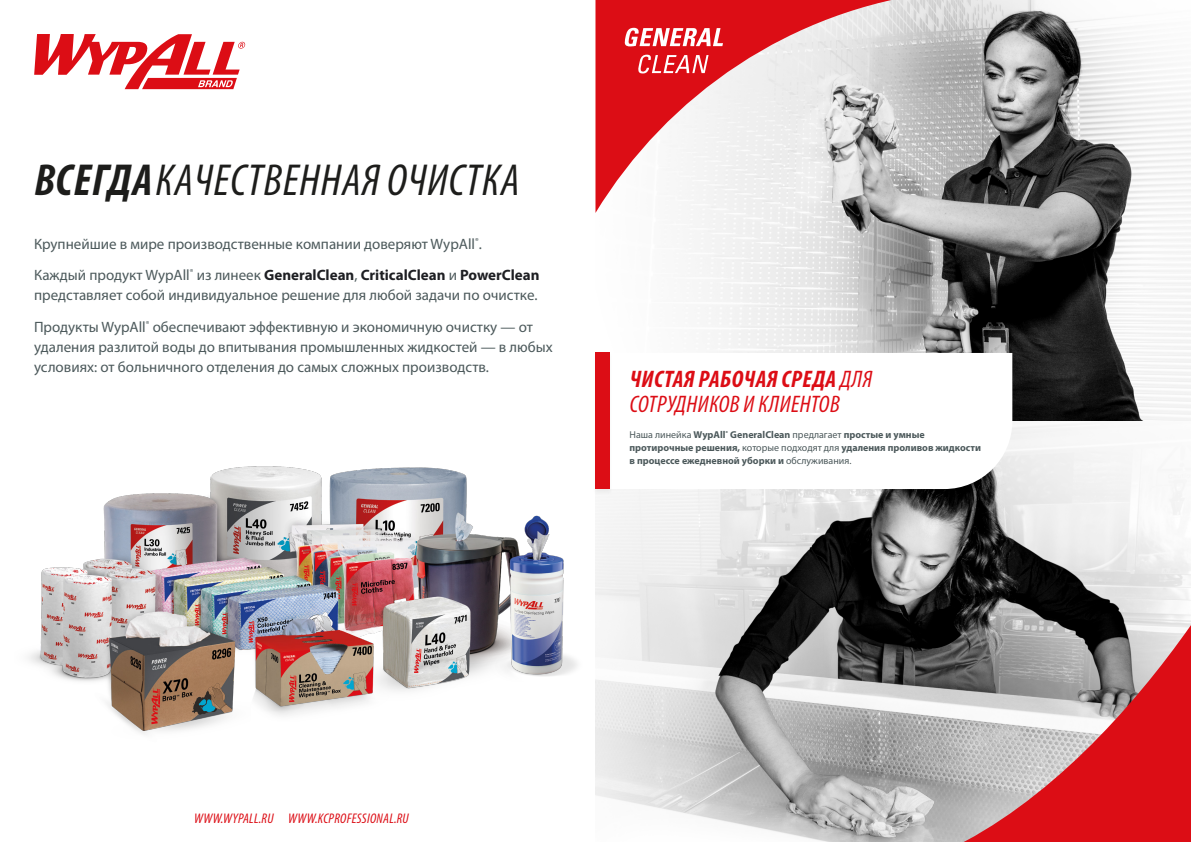
<style>
.page{position:relative;width:1191px;height:842px;background:#fff}
.page>*{position:absolute;margin:0;border:0;box-sizing:border-box;transform-origin:0 0}
.t1{font:italic condensed 45px "Myriad Pro";letter-spacing:.02em;color:#1d1d1b}
.t2{font:italic condensed 24px/25px "Myriad Pro";letter-spacing:.02em;color:#dc0d15}
.t3{font:15px/31.3px "Myriad Pro";color:#4c595b}
.t4{font:italic condensed 14px "Myriad Pro";letter-spacing:.02em;color:#dc0d15}
.t5{font:700 10px/13px "Myriad Pro";color:#4c595b}
.s1{font-weight:700}
.s2{font-weight:700;color:#1e1f23}
.s3{font-weight:400}
</style>
<div class="page">
<img style="left:28px;top:466px;width:549px;height:268px">
<svg style="left:34px;top:34px;width:211px;height:55px"></svg>
<img style="left:595px;top:0;width:596px;height:842px">
<svg style="left:613px;top:353px;width:399px;height:136px"></svg>
<svg style="left:595px;top:0;width:347px;height:213px"></svg>
<svg style="left:637px;top:55px;width:71px;height:18px"></svg>
<svg style="left:624px;top:28px;width:99px;height:18px"></svg>
<svg style="left:947px;top:625px;width:244px;height:217px;background:#bf6d71"></svg>
<div style="left:592px;top:353px;width:21px;height:142px;background:#1d1d1b;opacity:.05"></div>
<div style="left:595px;top:353px;width:14px;height:136px;background:#dc0d15"></div>
<h1 class="t1" style="left:34px;top:153px;width:487px"><span class="s1">ВСЕГДА</span>КАЧЕСТВЕННАЯ ОЧИСТКА</h1>
<p class="t3" style="left:34px;top:228px;width:507px">Крупнейшие в мире производственные компании доверяют WypAll<sup>®</sup>.<br>Каждый продукт WypAll<sup>®</sup> из линеек <span class="s2">GeneralClean</span>, <span class="s2">CriticalClean</span> и <span class="s2">PowerClean</span></p>
<p class="t3" style="left:34px;top:279px;width:505px">представляет собой индивидуальное решение для любой задачи по очистке.<br>Продукты WypAll<sup>®</sup> обеспечивают эффективную и экономичную очистку — от</p>
<p class="t3" style="left:34px;top:336px;width:520px;line-height:20px">удаления разлитой воды до впитывания промышленных жидкостей — в любых условиях: от больничного отделения до самых сложных производств.</p>
<h2 class="t2" style="left:630px;top:366px;width:244px"><span class="s1">ЧИСТАЯ РАБОЧАЯ СРЕДА</span> ДЛЯ<br>СОТРУДНИКОВ И КЛИЕНТОВ</h2>
<p class="t5" style="left:629px;top:428px;width:353px"><span class="s3">Наша линейка</span> WypAll<sup>®</sup> GeneralClean <span class="s3">предлагает</span> простые и умные протирочные решения, <span class="s3">которые подходят для</span> удаления проливов жидкости в процессе ежедневной уборки и <span class="s3">обслуживания.</span></p>
<p class="t4" style="left:194px;top:810px;width:216px">WWW.WYPALL.RU WWW.KCPROFESSIONAL.RU</p>
</div>
